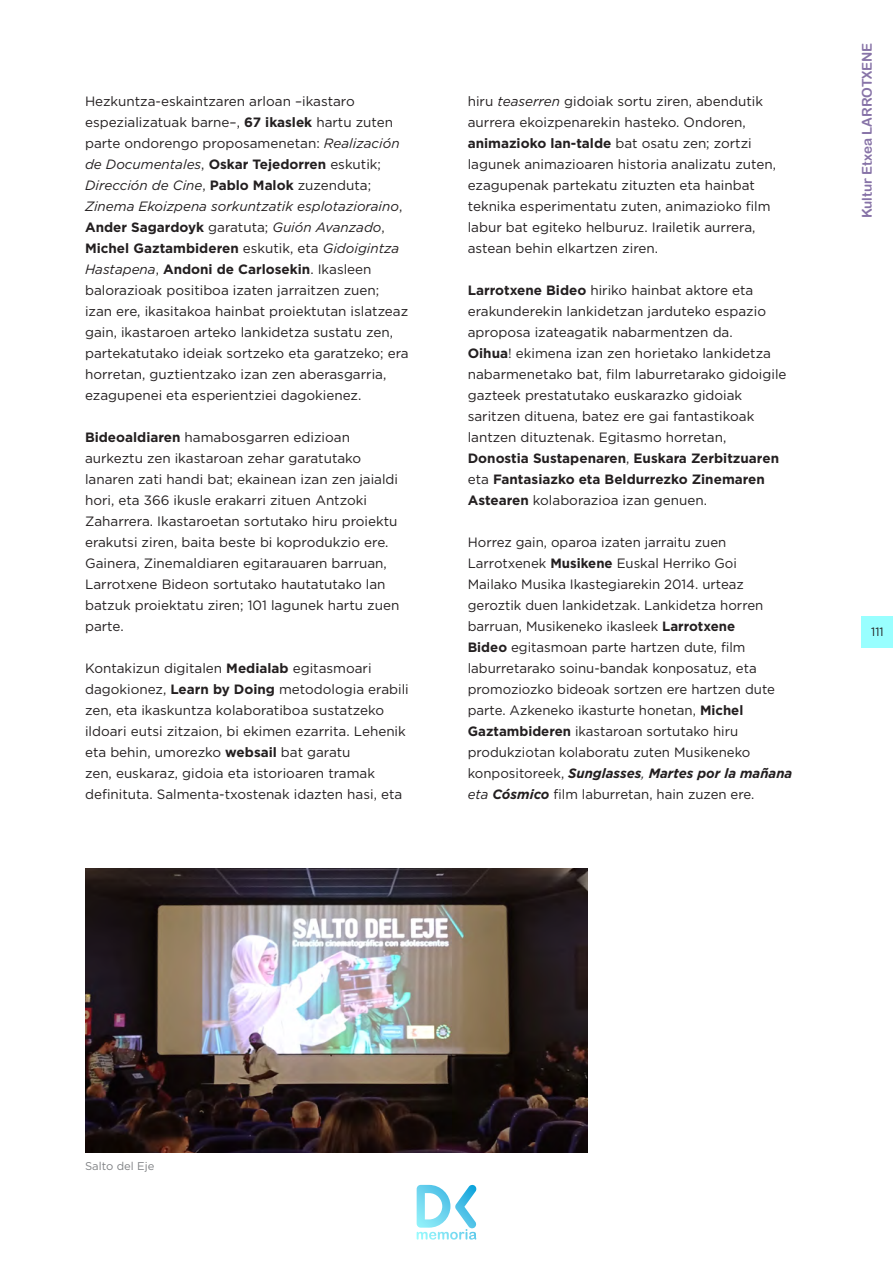
<style>
.page{position:relative;width:893px;height:1263px;background:#fff}
.page>*{position:absolute;margin:0;border:0;box-sizing:border-box;transform-origin:0 0}
.Cuerpo_de_texto{font:13.5px/21px "Gotham";color:#231f20}
.t1{font:13.5px "Arial Rounded MT Bold";color:#8773a7}
.t2{font:12px "Gotham";color:#231f20;scale:.96 1}
.Pie_de_foto_nuevo{font:11.25px "Gotham";color:#808285}
.s1{font-weight:700}
.s2{font-style:italic}
.s3{font-weight:700;font-style:italic}
</style>
<div class="page">
<div style="left:862px;top:616px;width:31px;height:31px;background:#9ff"></div>
<svg style="left:417px;top:1184px;width:60px;height:55px"></svg>
<img style="left:85px;top:868px;width:502px;height:284px">
<p class="Cuerpo_de_texto" style="left:85px;top:90px;width:325px">Hezkuntza-eskaintzaren arloan –ikastaro espezializatuak barne–, <span class="s1">67 ikaslek</span> hartu zuten parte ondorengo proposamenetan: <span class="s2">Realización de Documentales</span>, <span class="s1">Oskar Tejedorren</span> eskutik; <span class="s2">Dirección de Cine</span>, <span class="s1">Pablo Malok</span> zuzenduta; <span class="s2">Zinema Ekoizpena sorkuntzatik esplotazioraino</span>, <span class="s1">Ander Sagardoyk</span> garatuta; <span class="s2">Guión Avanzado</span>, <span class="s1">Michel Gaztambideren</span> eskutik, eta <span class="s2">Gidoigintza Hastapena</span>, <span class="s1">Andoni de Carlosekin</span>. Ikasleen balorazioak positiboa izaten jarraitzen zuen; izan ere, ikasitakoa hainbat proiektutan islatzeaz gain, ikastaroen arteko lankidetza sustatu zen, partekatutako ideiak sortzeko eta garatzeko; era horretan, guztientzako izan zen aberasgarria, ezagupenei eta esperientziei dagokienez.</p>
<p class="Cuerpo_de_texto" style="left:85px;top:427px;width:316px"><span class="s1">Bideoaldiaren</span> hamabosgarren edizioan aurkeztu zen ikastaroan zehar garatutako lanaren zati handi bat; ekainean izan zen jaialdi hori, eta 366 ikusle erakarri zituen Antzoki Zaharrera. Ikastaroetan sortutako hiru proiektu erakutsi ziren, baita beste bi koprodukzio ere.<br>Gainera, Zinemaldiaren egitarauaren barruan, Larrotxene Bideon sortutako hautatutako lan batzuk proiektatu ziren; 101 lagunek hartu zuen parte.</p>
<p class="Cuerpo_de_texto" style="left:85px;top:658px;width:325px">Kontakizun digitalen <span class="s1">Medialab</span> egitasmoari dagokionez, <span class="s1">Learn by Doing</span> metodologia erabili zen, eta ikaskuntza kolaboratiboa sustatzeko ildoari eutsi zitzaion, bi ekimen ezarrita. Lehenik eta behin, umorezko <span class="s1">websail</span> bat garatu<br>zen, euskaraz, gidoia eta istorioaren tramak definituta. Salmenta-txostenak idazten hasi, eta</p>
<p class="Cuerpo_de_texto" style="left:468px;top:91px;width:310px">hiru <span class="s2">teaserren</span> gidoiak sortu ziren, abendutik aurrera ekoizpenarekin hasteko. Ondoren, <span class="s1">animazioko lan-talde</span> bat osatu zen; zortzi lagunek animazioaren historia analizatu zuten, ezagupenak partekatu zituzten eta hainbat teknika esperimentatu zuten, animazioko film labur bat egiteko helburuz. Irailetik aurrera, astean behin elkartzen ziren.</p>
<p class="Cuerpo_de_texto" style="left:468px;top:280px;width:320px"><span class="s1">Larrotxene Bideo</span> hiriko hainbat aktore eta erakunderekin lankidetzan jarduteko espazio aproposa izateagatik nabarmentzen da.<br><span class="s1">Oihua</span>! ekimena izan zen horietako lankidetza nabarmenetako bat, film laburretarako gidoigile gazteek prestatutako euskarazko gidoiak saritzen dituena, batez ere gai fantastikoak lantzen dituztenak. Egitasmo horretan, <span class="s1">Donostia Sustapenaren</span>, <span class="s1">Euskara Zerbitzuaren </span>eta <span class="s1">Fantasiazko eta Beldurrezko Zinemaren Astearen</span> kolaborazioa izan genuen.</p>
<p class="Cuerpo_de_texto" style="left:468px;top:531px;width:326px">Horrez gain, oparoa izaten jarraitu zuen Larrotxenek <span class="s1">Musikene</span> Euskal Herriko Goi<br>Mailako Musika Ikastegiarekin 2014. urteaz geroztik duen lankidetzak. Lankidetza horren barruan, Musikeneko ikasleek <span class="s1">Larrotxene<br>Bideo</span> egitasmoan parte hartzen dute, film laburretarako soinu-bandak konposatuz, eta promoziozko bideoak sortzen ere hartzen dute parte. Azkeneko ikasturte honetan, <span class="s1">Michel Gaztambideren</span> ikastaroan sortutako hiru produkziotan kolaboratu zuten Musikeneko konpositoreek, <span class="s3">Sunglasses</span><span class="s2">,</span> <span class="s3">Martes por la mañana </span><span class="s2">eta</span> <span class="s3">Cósmico</span> film laburretan, hain zuzen ere.</p>
<p class="t1" style="left:859px;top:218px;width:177px;rotate:-90deg">Kultur Etxea LARROTXENE</p>
<p class="t2" style="left:871px;top:624px;width:14px">111</p>
<p class="Pie_de_foto_nuevo" style="left:85px;top:1159px;width:71px">Salto del Eje</p>
</div>
